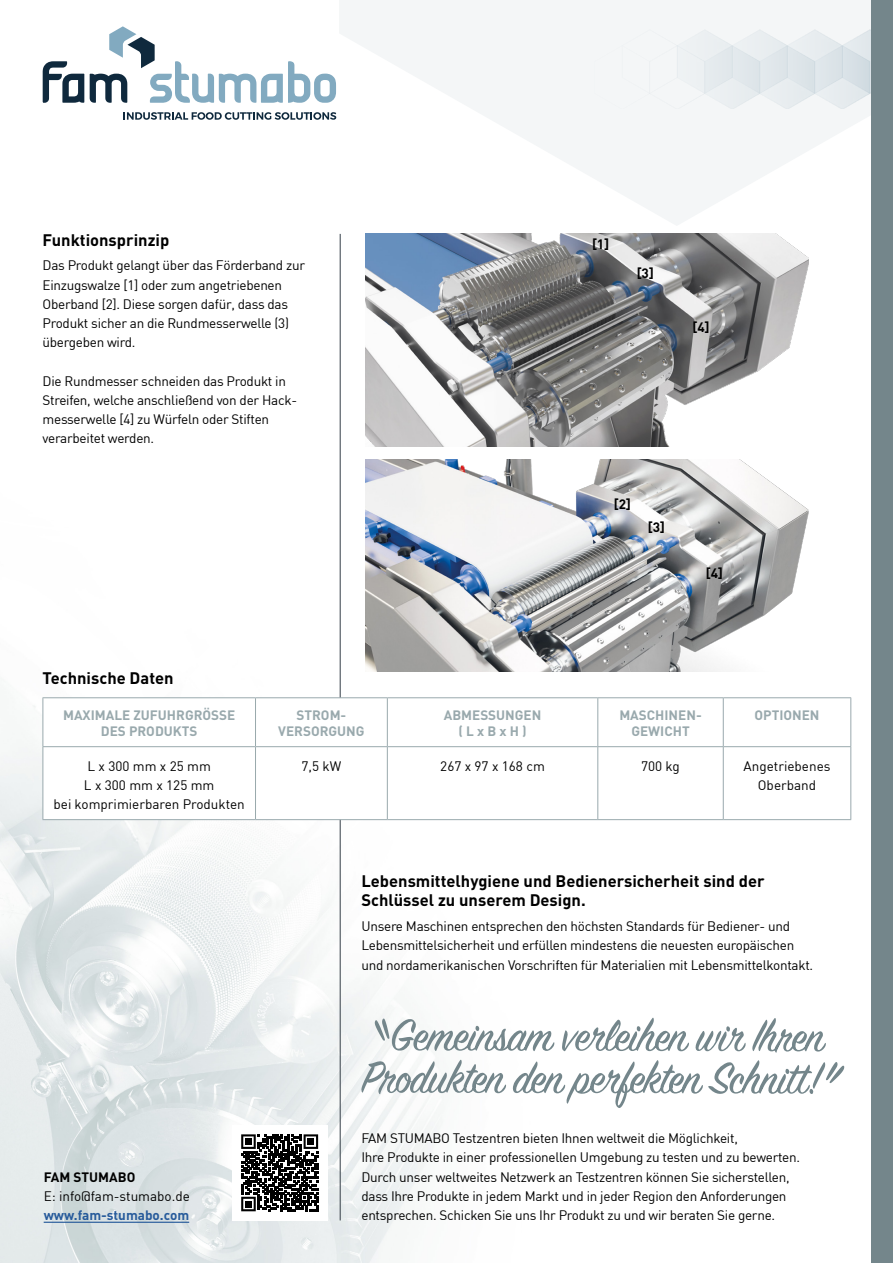
<style>
.page{position:relative;width:893px;height:1263px;background:#fff}
.page>*{position:absolute;margin:0;border:0;box-sizing:border-box;transform-origin:0 0}
.Titel{font:700 16.5px/19.2px "DIN";color:#000}
.Txt{font:13.5px/19.2px "DIN";letter-spacing:-.02em;color:#000}
.t1{font:700 13.5px/16.5px "DIN";color:#99a9ad;text-align:center}
.Txt-2{font:13.5px/19.2px "DIN";color:#000;text-align:center}
.Tabel{font:13.5px/19.2px "DIN";color:#000;text-align:center}
.t2{font:700 13.5px "DIN";color:#000}
.t3{font:700 13.5px "DIN";color:#275b9b}
</style>
<div class="page">
<img style="left:0;top:69px;width:872px;height:1194px">
<svg style="left:339px;top:0;width:533px;height:226px;fill:#f4f6f7"></svg>
<img style="left:594px;top:27px;width:278px;height:81px">
<div style="left:872px;top:0;width:21px;height:1263px;background:#74868b"></div>
<hr style="left:340px;top:234px;width:1px;height:986px;background:#343e47">
<div style="left:232px;top:1125px;width:95px;height:95px;background:#fff"></div>
<hr style="left:44px;top:1222px;width:145px;height:1px;background:#275b9b">
<svg style="left:43px;top:61px;width:41px;height:42px"></svg>
<svg style="left:90px;top:26px;width:246px;height:77px"></svg>
<svg style="left:124px;top:112px;width:212px;height:8px"></svg>
<svg style="left:375px;top:1017px;width:451px;height:36px"></svg>
<svg style="left:361px;top:1059px;width:483px;height:49px"></svg>
<svg style="left:44px;top:698px;width:806px;height:121px"></svg>
<hr style="left:43px;top:697px;width:212px;height:1px;background:#99a9ad">
<hr style="left:43px;top:698px;width:1px;height:48px;background:#99a9ad">
<hr style="left:255px;top:697px;width:132px;height:1px;background:#99a9ad">
<hr style="left:255px;top:698px;width:1px;height:48px;background:#99a9ad">
<hr style="left:387px;top:697px;width:211px;height:1px;background:#99a9ad">
<hr style="left:387px;top:698px;width:1px;height:48px;background:#99a9ad">
<hr style="left:598px;top:697px;width:125px;height:1px;background:#99a9ad">
<hr style="left:597px;top:698px;width:1px;height:48px;background:#99a9ad">
<hr style="left:723px;top:697px;width:128px;height:1px;background:#99a9ad">
<hr style="left:723px;top:698px;width:1px;height:48px;background:#99a9ad">
<hr style="left:850px;top:698px;width:1px;height:48px;background:#99a9ad">
<hr style="left:43px;top:746px;width:212px;height:1px;background:#99a9ad">
<hr style="left:43px;top:747px;width:1px;height:72px;background:#99a9ad">
<hr style="left:255px;top:746px;width:132px;height:1px;background:#99a9ad">
<hr style="left:255px;top:747px;width:1px;height:72px;background:#99a9ad">
<hr style="left:387px;top:746px;width:211px;height:1px;background:#99a9ad">
<hr style="left:387px;top:747px;width:1px;height:72px;background:#99a9ad">
<hr style="left:598px;top:746px;width:125px;height:1px;background:#99a9ad">
<hr style="left:597px;top:747px;width:1px;height:72px;background:#99a9ad">
<hr style="left:723px;top:746px;width:128px;height:1px;background:#99a9ad">
<hr style="left:723px;top:747px;width:1px;height:72px;background:#99a9ad">
<hr style="left:850px;top:747px;width:1px;height:72px;background:#99a9ad">
<hr style="left:43px;top:819px;width:212px;height:1px;background:#99a9ad">
<hr style="left:255px;top:819px;width:132px;height:1px;background:#99a9ad">
<hr style="left:387px;top:819px;width:211px;height:1px;background:#99a9ad">
<hr style="left:598px;top:819px;width:125px;height:1px;background:#99a9ad">
<hr style="left:723px;top:819px;width:128px;height:1px;background:#99a9ad">
<svg style="left:241px;top:1134px;width:77px;height:77px"></svg>
<div style="left:245px;top:1138px;width:7px;height:7px;background:#000"></div>
<div style="left:308px;top:1138px;width:6px;height:7px;background:#000"></div>
<div style="left:245px;top:1201px;width:7px;height:6px;background:#000"></div>
<img style="left:366px;top:234px;width:443px;height:212px">
<img style="left:366px;top:459px;width:457px;height:213px">
<p class="Titel" style="left:43px;top:229px;width:128px">Funktionsprinzip</p>
<p class="Txt" style="left:43px;top:256px;width:264px">Das Produkt gelangt über das Förderband zur Einzugswalze [1] oder zum angetriebenen Oberband [2]. Diese sorgen dafür, dass das Produkt sicher an die Rundmesserwelle (3) übergeben wird.</p>
<p class="Txt" style="left:43px;top:371px;width:256px">Die Rundmesser schneiden das Produkt in Streifen, welche anschließend von der Hack&shy;messerwelle [4] zu Würfeln oder Stiften verarbeitet werden.</p>
<p class="Titel" style="left:43px;top:668px;width:133px">Technische Daten</p>
<p class="t2" style="left:592px;top:235px;width:18px">[1]</p>
<p class="t2" style="left:637px;top:264px;width:18px">[3]</p>
<p class="t2" style="left:693px;top:319px;width:18px">[4]</p>
<p class="t2" style="left:614px;top:496px;width:18px">[2]</p>
<p class="t2" style="left:648px;top:518px;width:18px">[3]</p>
<p class="t2" style="left:706px;top:565px;width:18px">[4]</p>
<p class="t1" style="left:63px;top:706px;width:174px">MAXIMALE ZUFUHRGRÖSSE<br>DES PRODUKTS</p>
<p class="t1" style="left:278px;top:706px;width:88px">STROM-<br>VERSORGUNG</p>
<p class="t1" style="left:444px;top:706px;width:99px">ABMESSUNGEN ( L x B x H )</p>
<p class="t1" style="left:619px;top:706px;width:82px">MASCHINEN-<br>GEWICHT</p>
<p class="t1" style="left:754px;top:706px;width:67px">OPTIONEN</p>
<p class="Txt-2" style="left:54px;top:756px;width:193px">L x 300 mm x 25 mm<br>L x 300 mm x 125 mm<br>bei komprimierbaren Produkten</p>
<p class="Tabel" style="left:302px;top:756px;width:41px">7,5 kW</p>
<p class="Tabel" style="left:440px;top:756px;width:106px">267 x 97 x 168 cm</p>
<p class="Tabel" style="left:641px;top:756px;width:40px">700 kg</p>
<p class="Tabel" style="left:743px;top:756px;width:89px">Angetriebenes<br>Oberband</p>
<p class="t2" style="left:44px;top:1168px;width:93px">FAM STUMABO</p>
<p class="Txt-2" style="left:44px;top:1186px;width:148px">E: info@fam-stumabo.de</p>
<p class="t3" style="left:44px;top:1207px;width:147px">www.fam-stumabo.com</p>
<p class="Titel" style="left:361px;top:871px;width:405px">Lebensmittelhygiene und Bedienersicherheit sind der<br>Schlüssel zu unserem Design.</p>
<p class="Txt" style="left:361px;top:916px;width:453px">Unsere Maschinen entsprechen den höchsten Standards für Bediener- und<br>Lebensmittelsicherheit und erfüllen mindestens die neuesten europäischen und nordamerikanischen Vorschriften für Materialien mit Lebensmittelkontakt.</p>
<p class="Txt" style="left:361px;top:1128px;width:440px">FAM STUMABO Testzentren bieten Ihnen weltweit die Möglichkeit,<br>Ihre Produkte in einer professionellen Umgebung zu testen und zu bewerten.<br>Durch unser weltweites Netzwerk an Testzentren können Sie sicherstellen, dass Ihre Produkte in jedem Markt und in jeder Region den Anforderungen entsprechen. Schicken Sie uns Ihr Produkt zu und wir beraten Sie gerne.</p>
</div>
